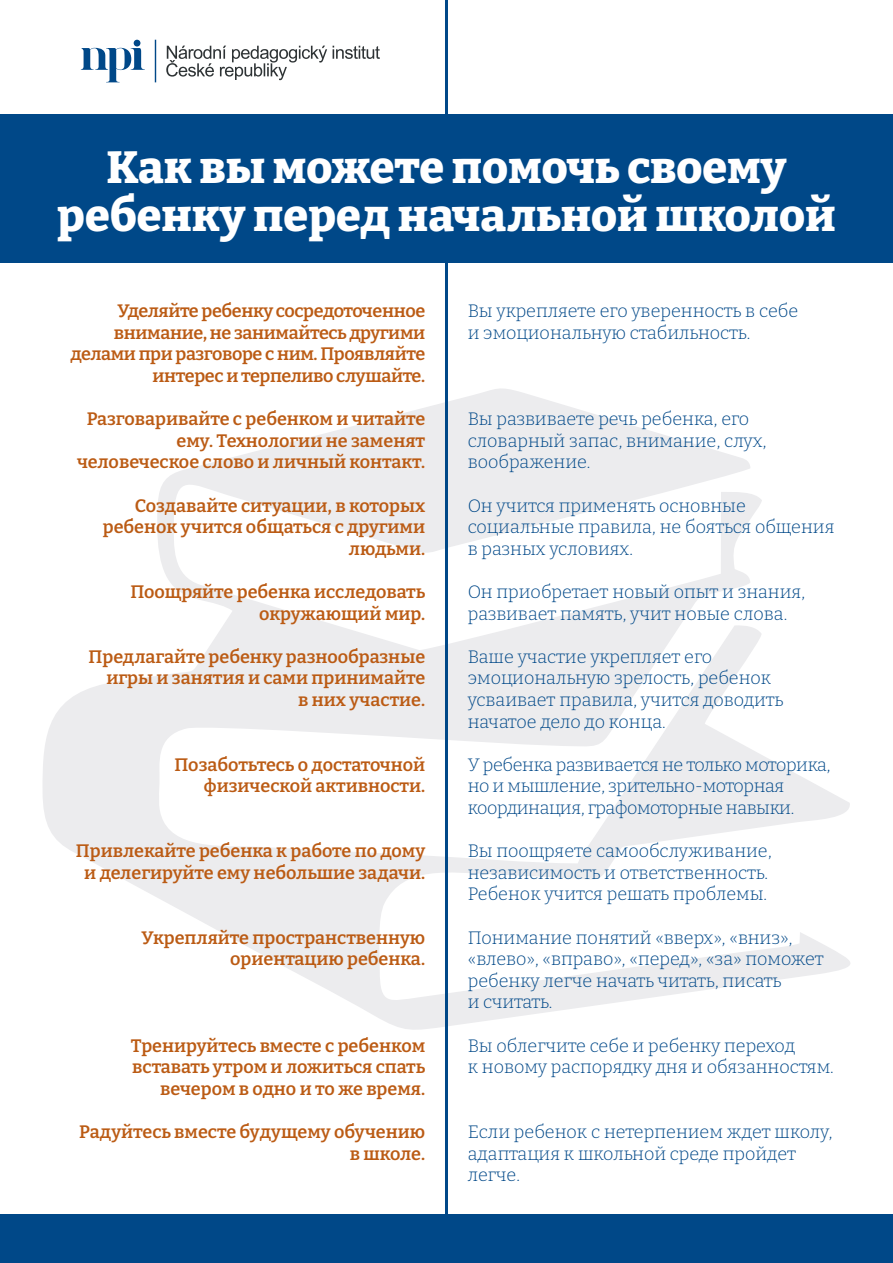
<style>
.page{position:relative;width:893px;height:1263px;background:#fff}
.page>*{position:absolute;margin:0;border:0;box-sizing:border-box;transform-origin:0 0}
.t1{font:800 45px/48px "Bitter";color:#fff;text-align:center}
.t2{font:300 18px/21.6px "Bitter";color:#004888}
.t3{font:600 18px/21.6px "Bitter";letter-spacing:-.005em;color:#bb5b14;text-align:right}
.t4{font:300 18px/21.6px "Bitter";letter-spacing:-.02em;color:#004888}
</style>
<div class="page">
<svg style="left:43px;top:388px;width:807px;height:642px"></svg>
<hr style="left:445px;top:0;width:3px;height:1263px;background:#004888">
<div style="left:0;top:114px;width:893px;height:149px;background:#004888"></div>
<div style="left:0;top:1215px;width:893px;height:48px;background:#004888"></div>
<svg style="left:81px;top:40px;width:75px;height:42px"></svg>
<svg style="left:166px;top:46px;width:214px;height:34px"></svg>
<h1 class="t1" style="left:57px;top:142px;width:780px">Как вы можете помочь своему ребенку перед начальной школой</h1>
<p class="t3" style="left:70px;top:300px;width:356px">Уделяйте ребенку сосредоточенное внимание, не занимайтесь другими делами при разговоре с ним. Проявляйте интерес и терпеливо слушайте.</p>
<p class="t3" style="left:77px;top:408px;width:350px">Разговаривайте с ребенком и читайте ему. Технологии не заменят человеческое слово и личный контакт.</p>
<p class="t3" style="left:103px;top:494px;width:324px">Создавайте ситуации, в которых ребенок учится общаться с другими людьми.</p>
<p class="t3" style="left:130px;top:580px;width:296px">Поощряйте ребенка исследовать окружающий мир.</p>
<p class="t3" style="left:89px;top:645px;width:338px">Предлагайте ребенку разнообразные игры и занятия и сами принимайте<br>в них участие.</p>
<p class="t3" style="left:175px;top:753px;width:252px">Позаботьтесь о достаточной физической активности.</p>
<p class="t3" style="left:76px;top:840px;width:351px;text-align:center">Привлекайте ребенка к работе по дому и делегируйте ему небольшие задачи.</p>
<p class="t3" style="left:142px;top:926px;width:285px">Укрепляйте пространственную ориентацию ребенка.</p>
<p class="t3" style="left:131px;top:1034px;width:296px">Тренируйтесь вместе с ребенком вставать утром и ложиться спать вечером в одно и то же время.</p>
<p class="t3" style="left:79px;top:1120px;width:347px">Радуйтесь вместе будущему обучению в школе.</p>
<p class="t2" style="left:468px;top:300px;width:332px">Вы укрепляете его уверенность в себе и эмоциональную стабильность.</p>
<p class="t2" style="left:468px;top:408px;width:300px">Вы развиваете речь ребенка, его словарный запас, внимание, слух, воображение.</p>
<p class="t2" style="left:468px;top:494px;width:368px">Он учится применять основные социальные правила, не бояться общения в разных условиях.</p>
<p class="t2" style="left:468px;top:580px;width:339px">Он приобретает новый опыт и знания, развивает память, учит новые слова.</p>
<p class="t2" style="left:468px;top:645px;width:317px">Ваше участие укрепляет его эмоциональную зрелость, ребенок усваивает правила, учится доводить начатое дело до конца.</p>
<p class="t4" style="left:468px;top:753px;width:364px">У ребенка развивается не только моторика, но и мышление, зрительно-моторная координация, графомоторные навыки.</p>
<p class="t2" style="left:468px;top:840px;width:306px">Вы поощряете самообслуживание, независимость и ответственность.<br>Ребенок учится решать проблемы.</p>
<p class="t2" style="left:468px;top:926px;width:358px">Понимание понятий «вверх», «вниз», «влево», «вправо», «перед», «за» поможет ребенку легче начать читать, писать<br>и считать.</p>
<p class="t2" style="left:468px;top:1034px;width:368px">Вы облегчите себе и ребенку переход<br>к новому распорядку дня и обязанностям.</p>
<p class="t2" style="left:468px;top:1120px;width:366px">Если ребенок с нетерпением ждет школу, адаптация к школьной среде пройдет легче.</p>
</div>
